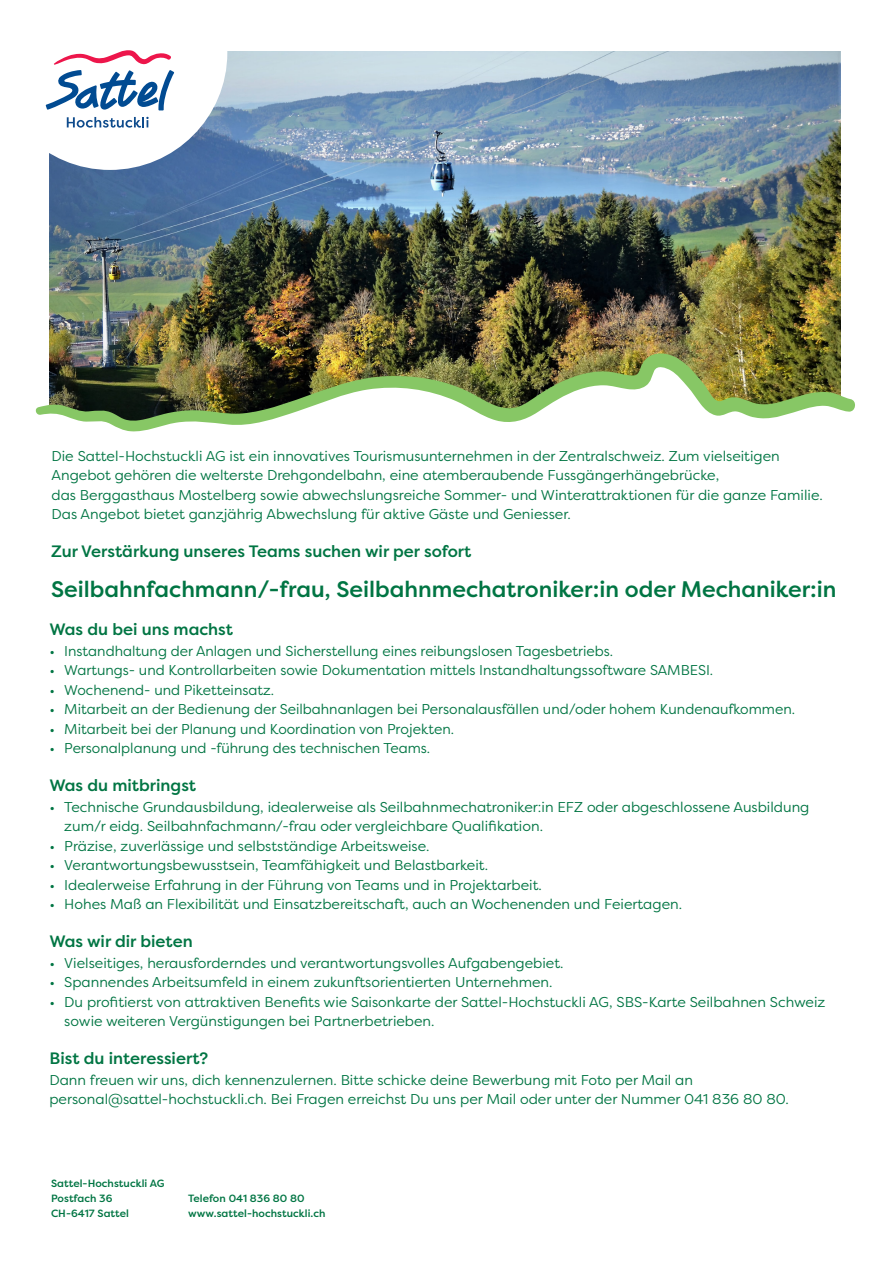
<style>
.page{position:relative;width:893px;height:1263px;background:#fff}
.page>*{position:absolute;margin:0;border:0;box-sizing:border-box;transform-origin:0 0}
.Sommer_Titel{font:500 22.5px "Filson Pro";color:#007543}
.Sommer_Kategorie_Untertitel{font:500 16.5px "Filson Pro";color:#007543}
.Winter_Kategorie_Untertitel{font:14.25px/19.5px "Filson Pro";color:#007543}
.Sommer_Lauftext{font:14.25px "Filson Pro";color:#007543}
.Sommer_Adressblock{font:500 10.5px "Filson Pro";letter-spacing:.005em;color:#007543}
</style>
<div class="page">
<img style="left:50px;top:51px;width:791px;height:300px">
<svg style="left:45px;top:50px;width:182px;height:120px"></svg>
<img style="left:35px;top:351px;width:820px;height:81px">
<p class="Winter_Kategorie_Untertitel" style="left:52px;top:445px;width:730px">Die Sattel-Hochstuckli AG ist ein innovatives Tourismusunternehmen in der Zentralschweiz. Zum vielseitigen</p>
<p class="Winter_Kategorie_Untertitel" style="left:52px;top:465px;width:669px">Angebot gehören die welterste Drehgondelbahn, eine atemberaubende Fussgängerhängebrücke,</p>
<p class="Winter_Kategorie_Untertitel" style="left:52px;top:484px;width:773px">das Berggasthaus Mostelberg sowie abwechslungsreiche Sommer- und Winterattraktionen für die ganze Familie.</p>
<p class="Winter_Kategorie_Untertitel" style="left:52px;top:504px;width:521px">Das Angebot bietet ganzjährig Abwechslung für aktive Gäste und Geniesser.</p>
<p class="Sommer_Kategorie_Untertitel" style="left:51px;top:539px;width:422px">Zur Verstärkung unseres Teams suchen wir per sofort</p>
<p class="Sommer_Titel" style="left:51px;top:574px;width:787px">Seilbahnfachmann/-frau, Seilbahnmechatroniker:in oder Mechaniker:in</p>
<p class="Sommer_Kategorie_Untertitel" style="left:49px;top:617px;width:185px">Was du bei uns machst</p>
<p class="Winter_Kategorie_Untertitel" style="left:49px;top:640px;width:565px">• Instandhaltung der Anlagen und Sicherstellung eines reibungslosen Tagesbetriebs.</p>
<p class="Winter_Kategorie_Untertitel" style="left:49px;top:660px;width:665px">• Wartungs- und Kontrollarbeiten sowie Dokumentation mittels Instandhaltungssoftware SAMBESI.</p>
<p class="Winter_Kategorie_Untertitel" style="left:49px;top:679px;width:226px">• Wochenend- und Piketteinsatz.</p>
<p class="Winter_Kategorie_Untertitel" style="left:49px;top:699px;width:747px">• Mitarbeit an der Bedienung der Seilbahnanlagen bei Personalausfällen und/oder hohem Kundenaufkommen.</p>
<p class="Winter_Kategorie_Untertitel" style="left:49px;top:718px;width:406px">• Mitarbeit bei der Planung und Koordination von Projekten.</p>
<p class="Winter_Kategorie_Untertitel" style="left:49px;top:738px;width:382px">• Personalplanung und -führung des technischen Teams.</p>
<p class="Sommer_Kategorie_Untertitel" style="left:49px;top:773px;width:148px">Was du mitbringst</p>
<p class="Winter_Kategorie_Untertitel" style="left:64px;top:796px;width:747px;text-indent:-15px">• Technische Grundausbildung, idealerweise als Seilbahnmechatroniker:in EFZ oder abgeschlossene Ausbildung zum/r eidg. Seilbahnfachmann/-frau oder vergleichbare Qualifikation.</p>
<p class="Winter_Kategorie_Untertitel" style="left:49px;top:835px;width:382px">• Präzise, zuverlässige und selbstständige Arbeitsweise.</p>
<p class="Winter_Kategorie_Untertitel" style="left:49px;top:855px;width:440px">• Verantwortungsbewusstsein, Teamfähigkeit und Belastbarkeit.</p>
<p class="Winter_Kategorie_Untertitel" style="left:49px;top:874px;width:494px">• Idealerweise Erfahrung in der Führung von Teams und in Projektarbeit.</p>
<p class="Winter_Kategorie_Untertitel" style="left:49px;top:894px;width:634px">• Hohes Maß an Flexibilität und Einsatzbereitschaft, auch an Wochenenden und Feiertagen.</p>
<p class="Sommer_Kategorie_Untertitel" style="left:49px;top:929px;width:145px">Was wir dir bieten</p>
<p class="Winter_Kategorie_Untertitel" style="left:49px;top:952px;width:516px">• Vielseitiges, herausforderndes und verantwortungsvolles Aufgabengebiet.</p>
<p class="Winter_Kategorie_Untertitel" style="left:49px;top:972px;width:505px">• Spannendes Arbeitsumfeld in einem zukunftsorientierten Unternehmen.</p>
<p class="Winter_Kategorie_Untertitel" style="left:64px;top:991px;width:763px;text-indent:-15px">• Du profitierst von attraktiven Benefits wie Saisonkarte der Sattel-Hochstuckli AG, SBS-Karte Seilbahnen Schweiz sowie weiteren Vergünstigungen bei Partnerbetrieben.</p>
<p class="Sommer_Kategorie_Untertitel" style="left:49px;top:1046px;width:160px">Bist du interessiert?</p>
<p class="Sommer_Lauftext" style="left:49px;top:1070px;width:645px">Dann freuen wir uns, dich kennenzulernen. Bitte schicke deine Bewerbung mit Foto per Mail an</p>
<p class="Sommer_Lauftext" style="left:49px;top:1090px;width:741px">personal@sattel-hochstuckli.ch. Bei Fragen erreichst Du uns per Mail oder unter der Nummer 041 836 80 80.</p>
<p class="Sommer_Adressblock" style="left:51px;top:1176px;width:115px">Sattel-Hochstuckli AG</p>
<p class="Sommer_Adressblock" style="left:51px;top:1191px;width:63px">Postfach 36</p>
<p class="Sommer_Adressblock" style="left:51px;top:1206px;width:80px">CH-6417 Sattel</p>
<p class="Sommer_Adressblock" style="left:188px;top:1191px;width:118px">Telefon 041 836 80 80</p>
<p class="Sommer_Adressblock" style="left:188px;top:1206px;width:139px">www.sattel-hochstuckli.ch</p>
</div>
